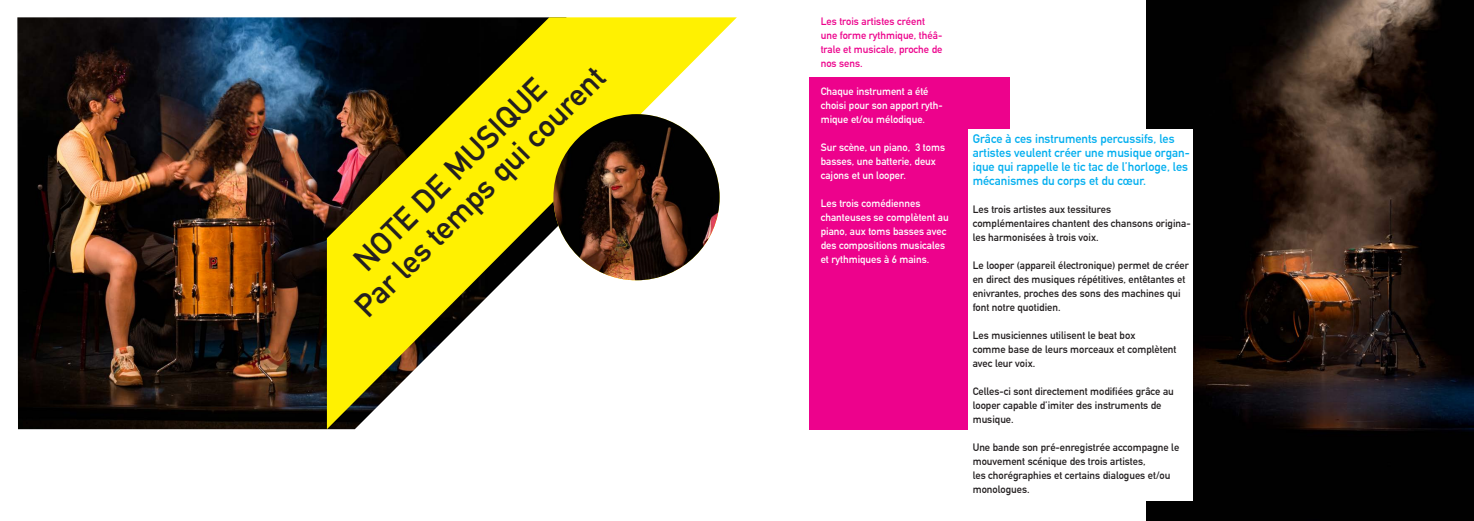
<style>
.page{position:relative;width:1474px;height:521px;background:#fff}
.page>*{position:absolute;margin:0;border:0;box-sizing:border-box;transform-origin:0 0}
.t1{font:700 31.5px "DIN Alternate";color:#231f20}
.t2{font:700 12.25px/14px "DIN Alternate";color:#00aeef}
.t3{font:700 10.5px/14px "DIN Alternate";color:#231f20}
.t4{font:700 10.5px/14px "DIN Alternate";color:#fff}
.t5{font:700 10.5px/14px "DIN Alternate";color:#ed028c;text-align:justify}
</style>
<div class="page">
<div style="left:809px;top:77px;width:200px;height:352px;background:#ed028c"></div>
<img style="left:17px;top:17px;width:310px;height:412px">
<svg style="left:327px;top:17px;width:410px;height:412px"></svg>
<img style="left:1146px;top:0;width:327px;height:521px">
<div style="left:967px;top:130px;width:225px;height:371px;background:#fff"></div>
<img style="left:553px;top:114px;width:166px;height:166px;border-radius:83px">
<p class="t1" style="left:343px;top:294px;width:340px;rotate:-45deg">Par les temps qui courent</p>
<p class="t1" style="left:342px;top:248px;width:258px;rotate:-45deg">NOTE DE MUSIQUE</p>
<p class="t5" style="left:820px;top:13px;width:106px">Les trois artistes créent</p>
<p class="t5" style="left:820px;top:27px;width:123px">une forme rythmique, théâ&shy;trale et musicale, proche de nos sens.</p>
<p class="t4" style="left:820px;top:83px;width:124px">Chaque instrument a été choisi pour son apport ryth&shy;mique et/ou mélodique.</p>
<p class="t4" style="left:820px;top:139px;width:126px">Sur scène, un piano, 3 toms basses, une batterie, deux cajons et un looper.</p>
<p class="t4" style="left:820px;top:195px;width:130px">Les trois comédiennes chanteuses se complètent au piano, aux toms basses avec des compositions musicales et rythmiques à 6 mains.</p>
<p class="t2" style="left:972px;top:131px;width:218px">Grâce à ces instruments percussifs, les artistes veulent créer une musique organ&shy;ique qui rappelle le tic tac de l’horloge, les mécanismes du corps et du cœur.</p>
<p class="t3" style="left:972px;top:201px;width:140px">Les trois artistes aux tessitures</p>
<p class="t3" style="left:972px;top:215px;width:219px">complémentaires chantent des chansons origina&shy;les harmonisées à trois voix.</p>
<p class="t3" style="left:972px;top:257px;width:218px">Le looper (appareil électronique) permet de créer en direct des musiques répétitives, entêtantes et enivrantes, proches des sons des machines qui font notre quotidien.</p>
<p class="t3" style="left:972px;top:327px;width:164px">Les musiciennes utilisent le beat box</p>
<p class="t3" style="left:972px;top:341px;width:205px">comme base de leurs morceaux et complètent avec leur voix.</p>
<p class="t3" style="left:972px;top:383px;width:203px">Celles-ci sont directement modifiées grâce au looper capable d’imiter des instruments de</p>
<p class="t3" style="left:972px;top:411px;width:43px">musique.</p>
<p class="t3" style="left:972px;top:439px;width:208px">Une bande son pré-enregistrée accompagne le mouvement scénique des trois artistes,</p>
<p class="t3" style="left:972px;top:467px;width:199px">les chorégraphies et certains dialogues et/ou</p>
<p class="t3" style="left:972px;top:481px;width:58px">monologues.</p>
</div>
